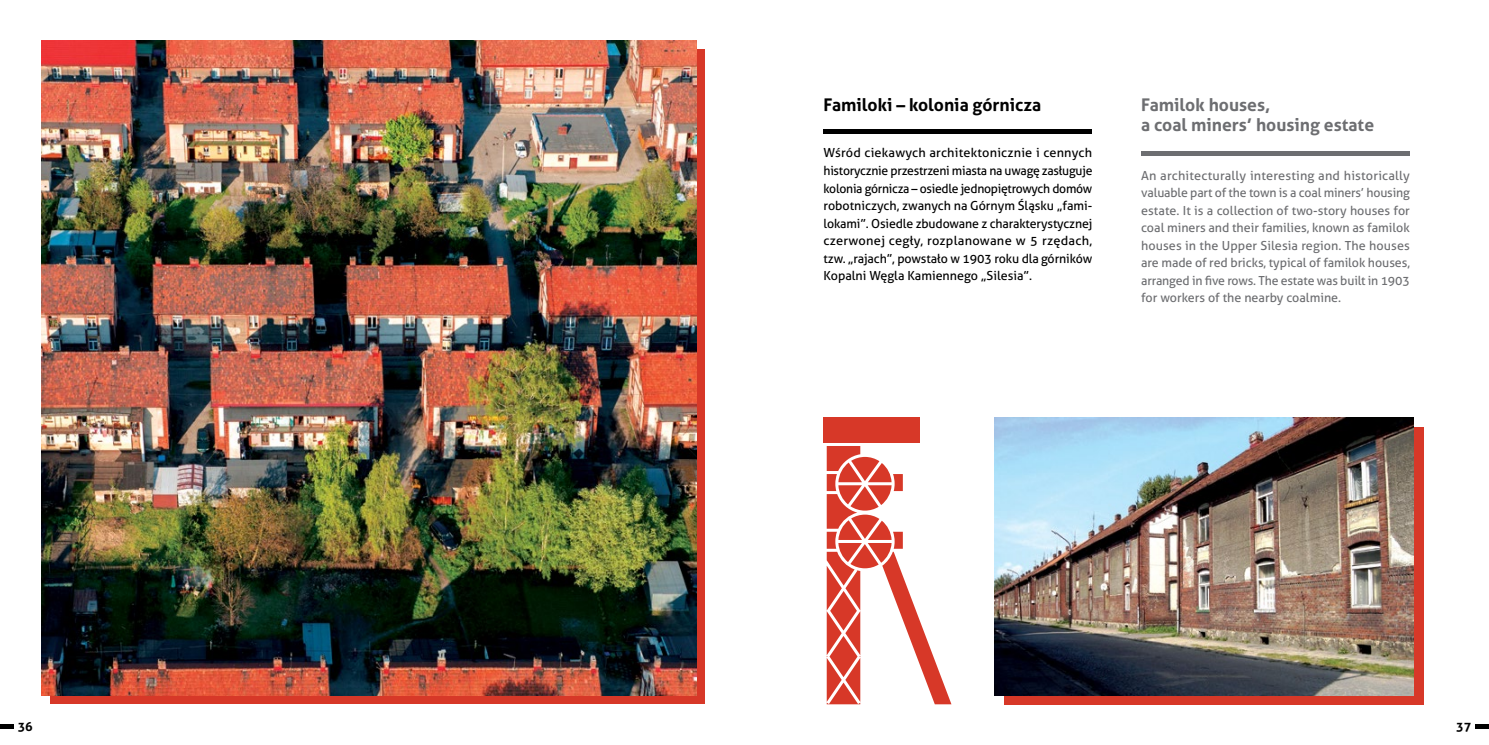
<style>
.page{position:relative;width:1489px;height:745px;background:#fff}
.page>*{position:absolute;margin:0;border:0;box-sizing:border-box;transform-origin:0 0}
.t1{font:700 17.5px/20px "Aller";color:#6d6e71}
.t2{font:700 17.5px "Aller";color:#000}
.t3{font:12.5px/17.5px "Aller";letter-spacing:-.015em;color:#6d6e71;text-align:justify}
.t4{font:12.5px/17.5px "Aller";letter-spacing:-.005em;color:#000;text-align:justify}
.t5{font:700 12.5px "Aller";color:#000}
</style>
<div class="page">
<div style="left:0;top:723px;width:13px;height:5px;background:#000"></div>
<div style="left:50px;top:49px;width:654px;height:654px;background:#d73828"></div>
<img style="left:42px;top:41px;width:654px;height:654px">
<div style="left:1475px;top:723px;width:13px;height:5px;background:#000"></div>
<hr style="left:823px;top:129px;width:269px;height:4px;background:#000">
<hr style="left:1141px;top:151px;width:268px;height:4px;background:#6d6e71">
<div style="left:823px;top:417px;width:96px;height:25px;background:#d73828"></div>
<svg style="left:826px;top:446px;width:125px;height:257px"></svg>
<svg style="left:1004px;top:427px;width:419px;height:276px;background:#c13c30"></svg>
<img style="left:994px;top:417px;width:419px;height:277px">
<h1 class="t2" style="left:823px;top:94px;width:219px">Familoki – kolonia górnicza</h1>
<h1 class="t1" style="left:1141px;top:95px;width:234px">Familok houses,<br>a coal miners’ housing estate</h1>
<p class="t4" style="left:823px;top:144px;width:270px">Wśród ciekawych architektonicznie i cennych historycznie przestrzeni miasta na uwagę zasługuje kolonia górnicza – osiedle jednopiętrowych domów robotniczych, zwanych na Górnym Śląsku „fami&shy;lokami”. Osiedle zbudowane z charakterystycznej czerwonej cegły, rozplanowane w 5 rzędach, tzw. „rajach”, powstało w 1903 roku dla górników Kopalni Węgla Kamiennego „Silesia”.</p>
<p class="t3" style="left:1141px;top:166px;width:270px">An architecturally interesting and historically valuable part of the town is a coal miners’ housing estate. It is a collection of two-story houses for coal miners and their families, known as familok houses in the Upper Silesia region. The houses are made of red bricks, typical of familok houses, arranged in five rows. The estate was built in 1903 for workers of the nearby coalmine.</p>
<p class="t5" style="left:18px;top:718px;width:16px">36</p>
<p class="t5" style="left:1455px;top:718px;width:16px">37</p>
</div>
